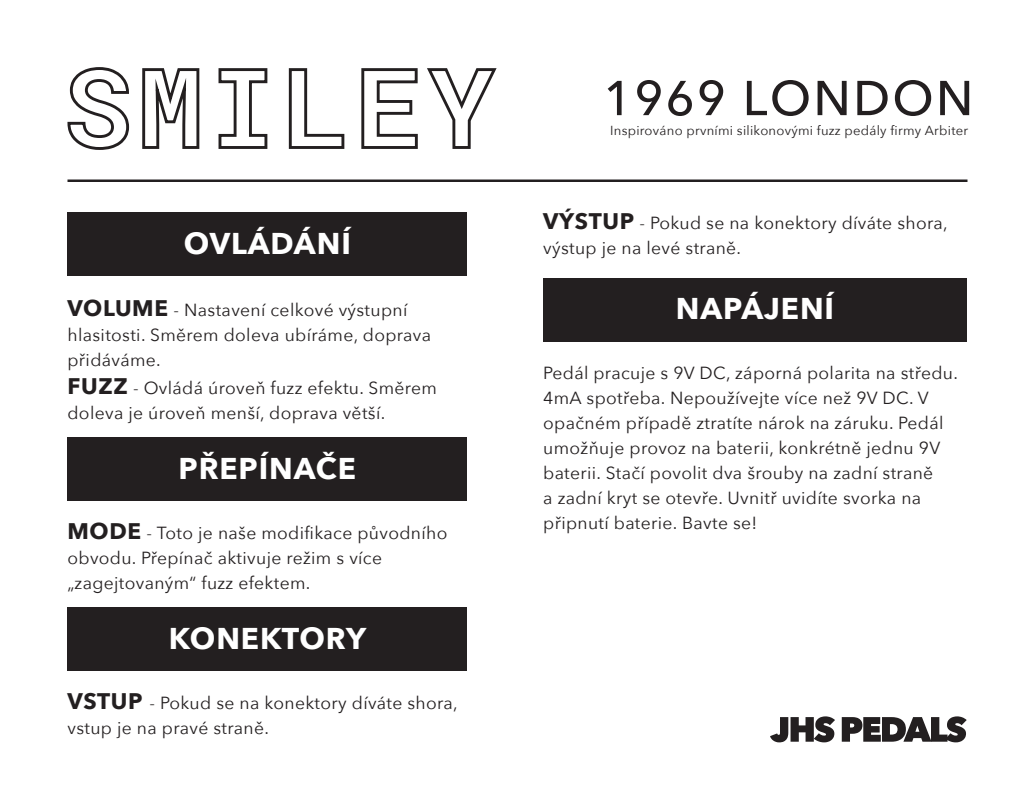
<style>
.page{position:relative;width:1035px;height:810px;background:#fff}
.page>*{position:absolute;margin:0;border:0;box-sizing:border-box;transform-origin:0 0}
.Subheading{font:700 30px "Avenir Next";letter-spacing:.03em;color:#fff}
.Copy{font:17.5px/25px "Avenir Next";letter-spacing:.02em;color:#231f20}
.Copy-2{font:13px "Avenir Next";letter-spacing:.02em;color:#231f20}
.s1{font-weight:700;font-size:22.5px}
</style>
<div class="page">
<div style="left:68px;top:212px;width:399px;height:64px;background:#231f20"></div>
<div style="left:68px;top:437px;width:399px;height:64px;background:#231f20"></div>
<div style="left:68px;top:607px;width:399px;height:64px;background:#231f20"></div>
<div style="left:543px;top:278px;width:424px;height:63px;background:#231f20"></div>
<svg style="left:770px;top:716px;width:65px;height:26px"></svg>
<svg style="left:842px;top:716px;width:125px;height:26px"></svg>
<svg style="left:67px;top:67px;width:430px;height:83px"></svg>
<svg style="left:608px;top:81px;width:14px;height:34px"></svg>
<svg style="left:637px;top:80px;width:24px;height:35px"></svg>
<svg style="left:668px;top:81px;width:24px;height:35px"></svg>
<svg style="left:700px;top:80px;width:23px;height:35px"></svg>
<svg style="left:747px;top:80px;width:62px;height:36px"></svg>
<svg style="left:818px;top:81px;width:29px;height:34px"></svg>
<svg style="left:857px;top:81px;width:31px;height:34px"></svg>
<svg style="left:895px;top:80px;width:36px;height:36px"></svg>
<svg style="left:940px;top:81px;width:29px;height:34px"></svg>
<hr style="left:68px;top:180px;width:900px;height:2px;background:#231f20">
<p class="Subheading" style="left:184px;top:217px;width:169px">OVLÁDÁNÍ</p>
<p class="Copy" style="left:68px;top:297px;width:365px"><span class="s1">VOLUME</span> - Nastavení celkové výstupní hlasitosti. Směrem doleva ubíráme, doprava přidáváme.</p>
<p class="Copy" style="left:68px;top:374px;width:371px"><span class="s1">FUZZ</span> - Ovládá úroveň fuzz efektu. Směrem doleva je úroveň menší, doprava větší.</p>
<p class="Subheading" style="left:179px;top:442px;width:179px">PŘEPÍNAČE</p>
<p class="Copy" style="left:68px;top:519px;width:381px"><span class="s1">MODE</span> - Toto je naše modifikace původního obvodu. Přepínač aktivuje režim s více „zagejtovaným“ fuzz efektem.</p>
<p class="Subheading" style="left:169px;top:612px;width:199px">KONEKTORY</p>
<p class="Copy" style="left:68px;top:689px;width:392px"><span class="s1">VSTUP</span> - Pokud se na konektory díváte shora, vstup je na pravé straně.</p>
<p class="Copy-2" style="left:610px;top:120px;width:360px">Inspirováno prvními silikonovými fuzz pedály firmy Arbiter</p>
<p class="Copy" style="left:543px;top:210px;width:406px"><span class="s1">VÝSTUP</span> - Pokud se na konektory díváte shora, výstup je na levé straně.</p>
<p class="Subheading" style="left:676px;top:283px;width:160px">NAPÁJENÍ</p>
<p class="Copy" style="left:543px;top:360px;width:416px">Pedál pracuje s 9V DC, záporná polarita na středu.<br>4mA spotřeba. Nepoužívejte více než 9V DC. V opačném případě ztratíte nárok na záruku. Pedál umožňuje provoz na baterii, konkrétně jednu 9V baterii. Stačí povolit dva šrouby na zadní straně<br>a zadní kryt se otevře. Uvnitř uvidíte svorka na připnutí baterie. Bavte se!</p>
</div>
